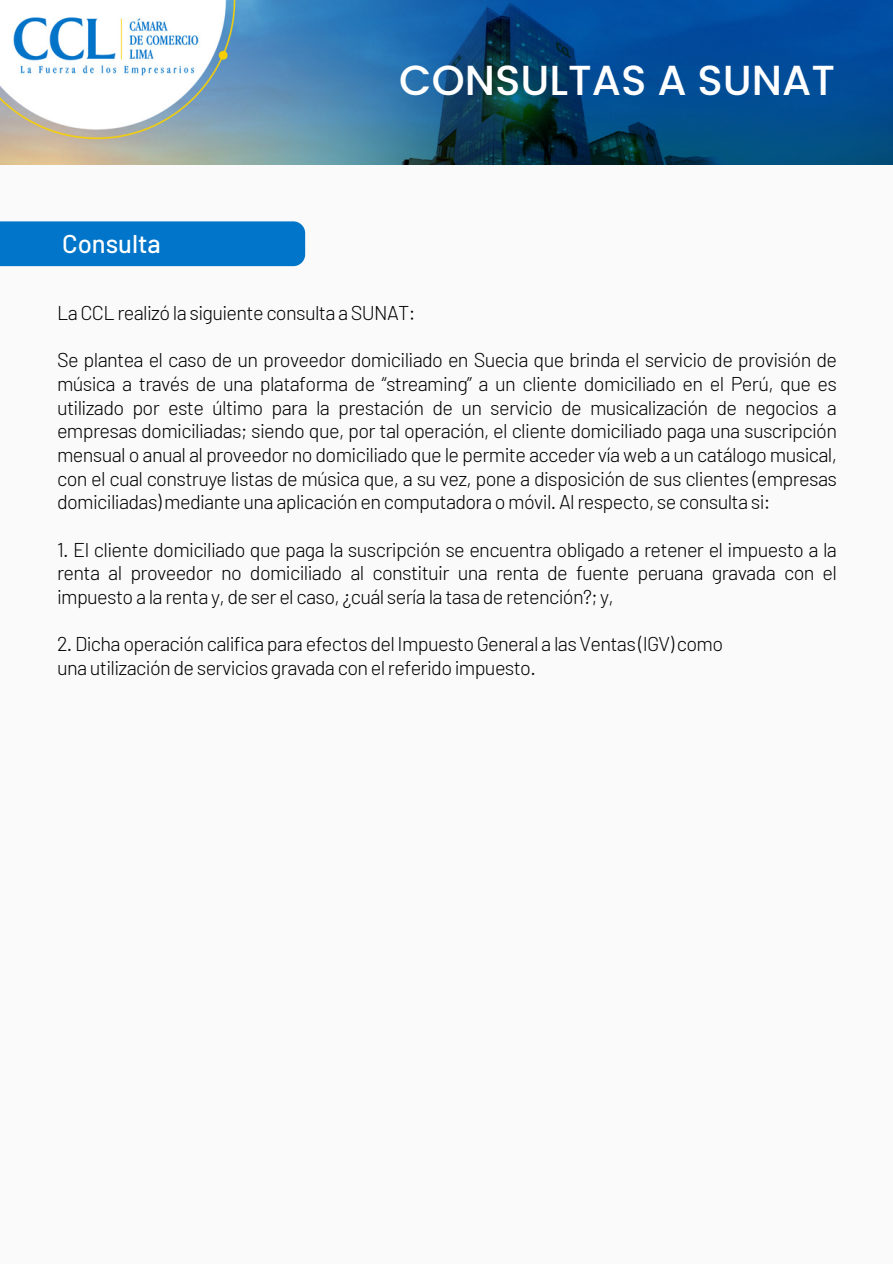
<style>
.page{position:relative;width:893px;height:1264px;background:#fff}
.page>*{position:absolute;margin:0;border:0;box-sizing:border-box;transform-origin:0 0}
.t1{font:500 42px "Poppins";color:#fff}
.t2{font:500 25.65px "Barlow";color:#fff}
.t3{font:300 19.95px/23.7px "Barlow";letter-spacing:-.035em;color:#000;text-align:justify}
</style>
<div class="page">
<div style="left:0;top:0;width:892px;height:1263px;background:#fafafa"></div>
<div style="left:0;top:221px;width:305px;height:45px;background:#0075c9"></div>
<img style="left:0;top:0;width:892px;height:164px">
<p class="t2" style="left:62px;top:227px;width:100px">Consulta</p>
<p class="t1" style="left:399px;top:51px;width:437px">CONSULTAS A SUNAT</p>
<h1 class="t3" style="left:57px;top:300px;width:360px">La CCL realizó la siguiente consulta a SUNAT:</h1>
<p class="t3" style="left:57px;top:347px;width:781px">Se plantea el caso de un proveedor domiciliado en Suecia que brinda el servicio de provisión de música a través de una plataforma de “streaming” a un cliente domiciliado en el Perú, que es utilizado por este último para la prestación de un servicio de musicalización de negocios a empresas domiciliadas; siendo que, por tal operación, el cliente domiciliado paga una suscripción mensual o anual al proveedor no domiciliado que le permite acceder vía web a un catálogo musical, con el cual construye listas de música que, a su vez, pone a disposición de sus clientes (empresas domiciliadas) mediante una aplicación en computadora o móvil. Al respecto, se consulta si:</p>
<h2 class="t3" style="left:57px;top:536px;width:781px">1. El cliente domiciliado que paga la suscripción se encuentra obligado a retener el impuesto a la renta al proveedor no domiciliado al constituir una renta de fuente peruana gravada con el impuesto a la renta y, de ser el caso, ¿cuál sería la tasa de retención?; y,</h2>
<p class="t3" style="left:57px;top:631px;width:667px">2. Dicha operación califica para efectos del Impuesto General a las Ventas (IGV) como</p>
<p class="t3" style="left:57px;top:655px;width:480px">una utilización de servicios gravada con el referido impuesto.</p>
</div>
